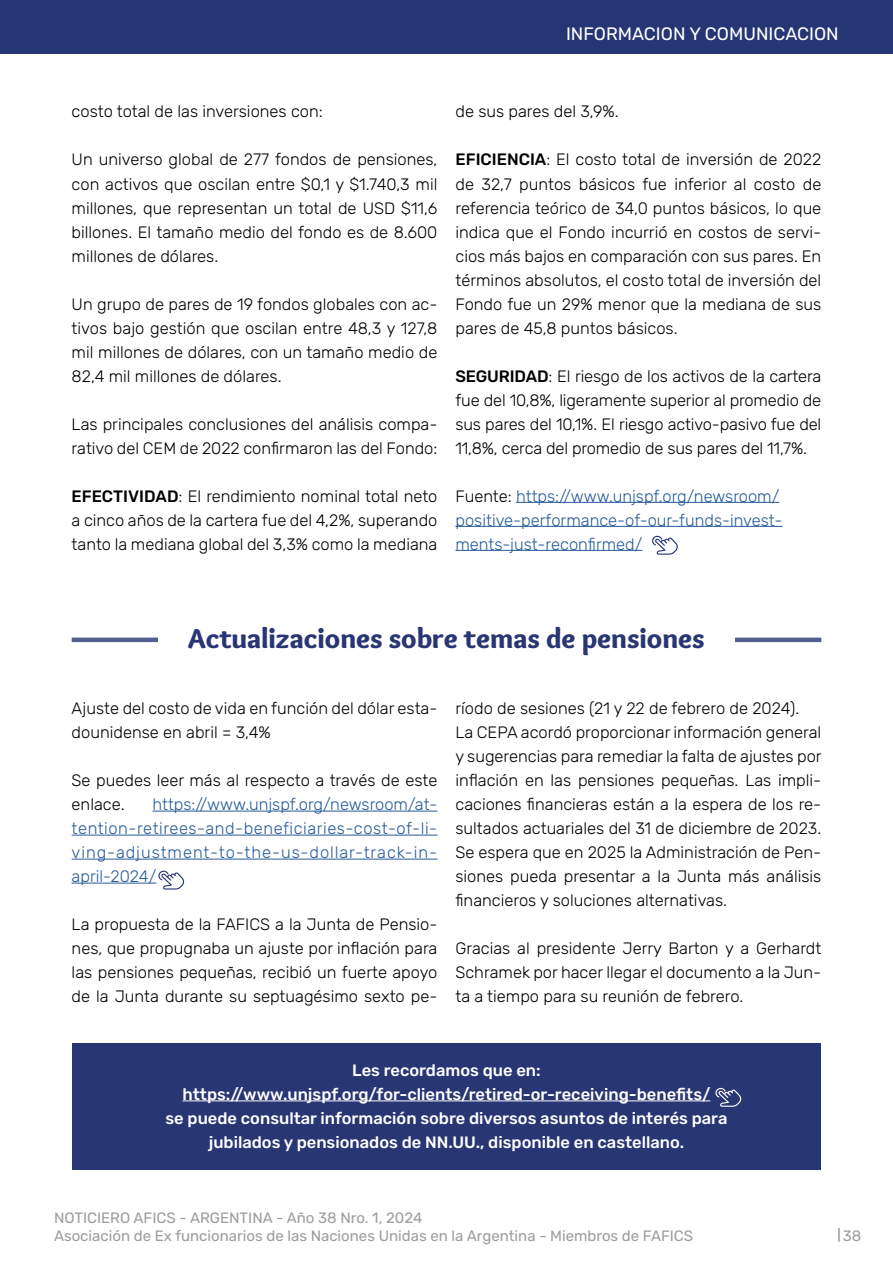
<style>
.page{position:relative;width:893px;height:1263px;background:#fff}
.page>*{position:absolute;margin:0;border:0;box-sizing:border-box;transform-origin:0 0}
.t1{font:900 28.5px "Overlock";color:#283674}
.t2{font:18px "Rubik";color:#fff}
.t3{font:300 16.5px/24px "Rubik";color:#000;text-align:justify}
.t4{font:300 16.5px/24px "Rubik";color:#275b9b}
.t5{font:500 16.5px/24px "Rubik";color:#fff;text-align:center}
.t6{font:15px/18px "Rubik";color:#9d9d9c}
.s1{font-weight:500}
.s2{color:#000}
</style>
<div class="page">
<div style="left:0;top:0;width:893px;height:54px;background:#263574"></div>
<svg style="left:838px;top:1228px;width:2px;height:14px"></svg>
<hr style="left:516px;top:502px;width:263px;height:1px;background:#275b9b">
<hr style="left:455px;top:526px;width:328px;height:1px;background:#275b9b">
<hr style="left:455px;top:550px;width:187px;height:1px;background:#275b9b">
<hr style="left:72px;top:638px;width:749px;height:4px;background:#535e8f">
<div style="left:158px;top:624px;width:577px;height:36px;background:#fff"></div>
<hr style="left:152px;top:811px;width:285px;height:1px;background:#275b9b">
<hr style="left:72px;top:835px;width:365px;height:1px;background:#275b9b">
<hr style="left:72px;top:859px;width:365px;height:1px;background:#275b9b">
<hr style="left:72px;top:883px;width:84px;height:1px;background:#275b9b">
<div style="left:72px;top:1043px;width:749px;height:127px;background:#283674"></div>
<hr style="left:183px;top:1100px;width:527px;height:1px;background:#fff">
<svg style="left:652px;top:536px;width:26px;height:19px"></svg>
<svg style="left:158px;top:871px;width:27px;height:18px"></svg>
<svg style="left:715px;top:1088px;width:27px;height:19px"></svg>
<p class="t2" style="left:566px;top:23px;width:274px">INFORMACION Y COMUNICACION</p>
<p class="t3" style="left:72px;top:100px;width:253px">costo total de las inversiones con:</p>
<p class="t3" style="left:72px;top:148px;width:367px">Un universo global de 277 fondos de pensiones, con activos que oscilan entre $0,1 y $1.740,3 mil millones, que representan un total de USD $11,6 billones. El tamaño medio del fondo es de 8.600 millones de dólares.</p>
<p class="t3" style="left:72px;top:292px;width:367px">Un grupo de pares de 19 fondos globales con ac&shy;tivos bajo gestión que oscilan entre 48,3 y 127,8 mil millones de dólares, con un tamaño medio de 82,4 mil millones de dólares.</p>
<p class="t3" style="left:72px;top:412px;width:367px">Las principales conclusiones del análisis compa&shy;rativo del CEM de 2022 confirmaron las del Fondo:</p>
<p class="t3" style="left:72px;top:484px;width:367px"><span class="s1">EFECTIVIDAD</span>: El rendimiento nominal total neto a cinco años de la cartera fue del 4,2%, superando tanto la mediana global del 3,3% como la mediana</p>
<p class="t3" style="left:455px;top:100px;width:165px">de sus pares del 3,9%.</p>
<p class="t3" style="left:455px;top:148px;width:367px"><span class="s1">EFICIENCIA</span>: El costo total de inversión de 2022 de 32,7 puntos básicos fue inferior al costo de referencia teórico de 34,0 puntos básicos, lo que indica que el Fondo incurrió en costos de servi&shy;cios más bajos en comparación con sus pares. En términos absolutos, el costo total de inversión del Fondo fue un 29% menor que la mediana de sus pares de 45,8 puntos básicos.</p>
<p class="t3" style="left:455px;top:364px;width:367px"><span class="s1">SEGURIDAD</span>: El riesgo de los activos de la cartera fue del 10,8%, ligeramente superior al promedio de sus pares del 10,1%. El riesgo activo-pasivo fue del 11,8%, cerca del promedio de sus pares del 11,7%.</p>
<p class="t4" style="left:455px;top:484px;width:329px"><span class="s2">Fuente:</span> https://www.unjspf.org/newsroom/ positive-performance-of-our-funds-invest&shy;ments-just-reconfirmed/</p>
<h1 class="t1" style="left:188px;top:621px;width:518px">Actualizaciones sobre temas de pensiones</h1>
<p class="t3" style="left:72px;top:697px;width:367px">Ajuste del costo de vida en función del dólar esta&shy;dounidense en abril = 3,4%</p>
<p class="t3" style="left:72px;top:769px;width:367px">Se puedes leer más al respecto a través de este enlace.</p>
<p class="t4" style="left:72px;top:793px;width:367px;text-align:justify;text-indent:81px">https://www.unjspf.org/newsroom/at&shy;tention-retirees-and-beneficiaries-cost-of-li&shy;ving-adjustment-to-the-us-dollar-track-in&shy;april-2024/</p>
<p class="t3" style="left:72px;top:913px;width:367px">La propuesta de la FAFICS a la Junta de Pensio&shy;nes, que propugnaba un ajuste por inflación para las pensiones pequeñas, recibió un fuerte apoyo de la Junta durante su septuagésimo sexto pe-</p>
<p class="t3" style="left:455px;top:697px;width:368px;text-align:left">ríodo de sesiones (21 y 22 de febrero de 2024).<br>La CEPA acordó proporcionar información general y sugerencias para remediar la falta de ajustes por inflación en las pensiones pequeñas. Las impli&shy;caciones financieras están a la espera de los re&shy;sultados actuariales del 31 de diciembre de 2023.<br>Se espera que en 2025 la Administración de Pen&shy;siones pueda presentar a la Junta más análisis financieros y soluciones alternativas.</p>
<p class="t3" style="left:455px;top:937px;width:367px">Gracias al presidente Jerry Barton y a Gerhardt Schramek por hacer llegar el documento a la Jun&shy;ta a tiempo para su reunión de febrero.</p>
<p class="t5" style="left:165px;top:1059px;width:563px">Les recordamos que en: https://www.unjspf.org/for-clients/retired-or-receiving-benefits/<br>se puede consultar información sobre diversos asuntos de interés para jubilados y pensionados de NN.UU., disponible en castellano.</p>
<p class="t6" style="left:54px;top:1209px;width:641px">NOTICIERO AFICS - ARGENTINA - Año 38 Nro. 1, 2024<br>Asociación de Ex funcionarios de las Naciones Unidas en la Argentina - Miembros de FAFICS</p>
<p class="t6" style="left:843px;top:1227px;width:20px">38</p>
</div>
